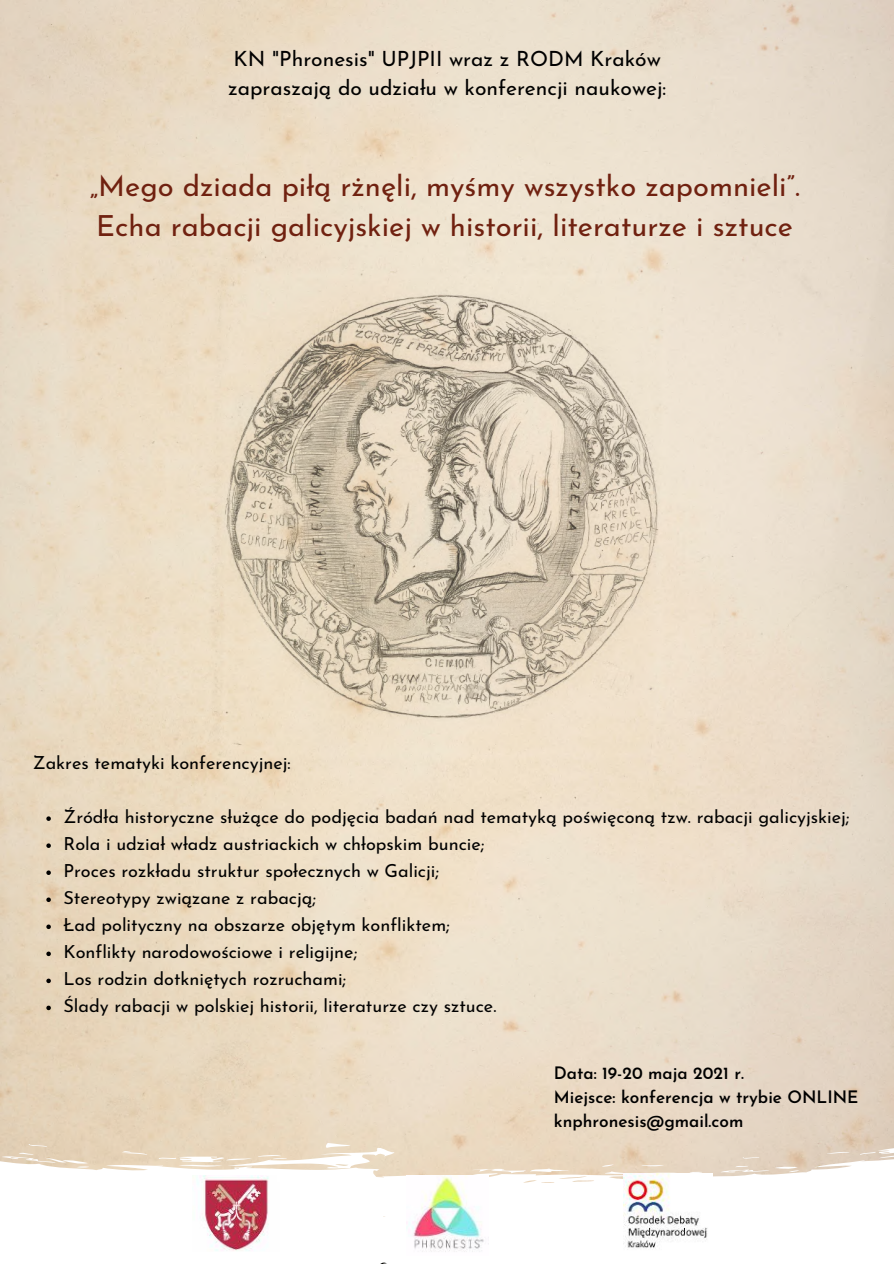
<style>
.page{position:relative;width:894px;height:1264px;background:#fff}
.page>*{position:absolute;margin:0;border:0;box-sizing:border-box;transform-origin:0 0}
.t1{font:29.1px/40.2px "Josefin Sans";color:#702110}
.t2{font:21px/29.2px "Josefin Sans";color:#000}
.t3{font:18px/27px "Josefin Sans";color:#000}
.t4{font:600 17.1px/23.9px "Josefin Sans";color:#000}
</style>
<div class="page">
<img style="left:0;top:0;width:893px;height:1117px">
<svg style="left:46px;top:816px;width:5px;height:5px"></svg>
<svg style="left:46px;top:843px;width:5px;height:5px"></svg>
<svg style="left:46px;top:870px;width:5px;height:5px"></svg>
<svg style="left:46px;top:897px;width:5px;height:5px"></svg>
<svg style="left:46px;top:924px;width:5px;height:5px"></svg>
<svg style="left:46px;top:951px;width:5px;height:5px"></svg>
<svg style="left:46px;top:978px;width:5px;height:5px"></svg>
<svg style="left:46px;top:1005px;width:5px;height:5px"></svg>
<svg style="left:405px;top:1117px;width:488px;height:127px"></svg>
<svg style="left:0;top:1018px;width:405px;height:245px"></svg>
<img style="left:192px;top:1175px;width:87px;height:76px">
<img style="left:406px;top:1175px;width:82px;height:77px">
<img style="left:623px;top:1173px;width:89px;height:75px">
<p class="t2" style="left:228px;top:46px;width:439px">KN "Phronesis" UPJPII wraz z RODM Kraków zapraszają do udziału w konferencji naukowej:</p>
<h1 class="t1" style="left:89px;top:168px;width:711px">„Mego dziada piłą rżnęli, myśmy wszystko zapomnieli”.<br>Echa rabacji galicyjskiej w historii, literaturze i sztuce</h1>
<p class="t3" style="left:33px;top:751px;width:259px">Zakres tematyki konferencyjnej:</p>
<p class="t3" style="left:63px;top:805px;width:787px">Źródła historyczne służące do podjęcia badań nad tematyką poświęconą tzw. rabacji galicyjskiej; Rola i udział władz austriackich w chłopskim buncie;<br>Proces rozkładu struktur społecznych w Galicji;<br>Stereotypy związane z rabacją;<br>Ład polityczny na obszarze objętym konfliktem;<br>Konflikty narodowościowe i religijne;<br>Los rodzin dotkniętych rozruchami;<br>Ślady rabacji w polskiej historii, literaturze czy sztuce.</p>
<p class="t4" style="left:553px;top:1062px;width:306px">Data: 19-20 maja 2021 r.<br>Miejsce: konferencja w trybie ONLINE knphronesis@gmail.com</p>
</div>
